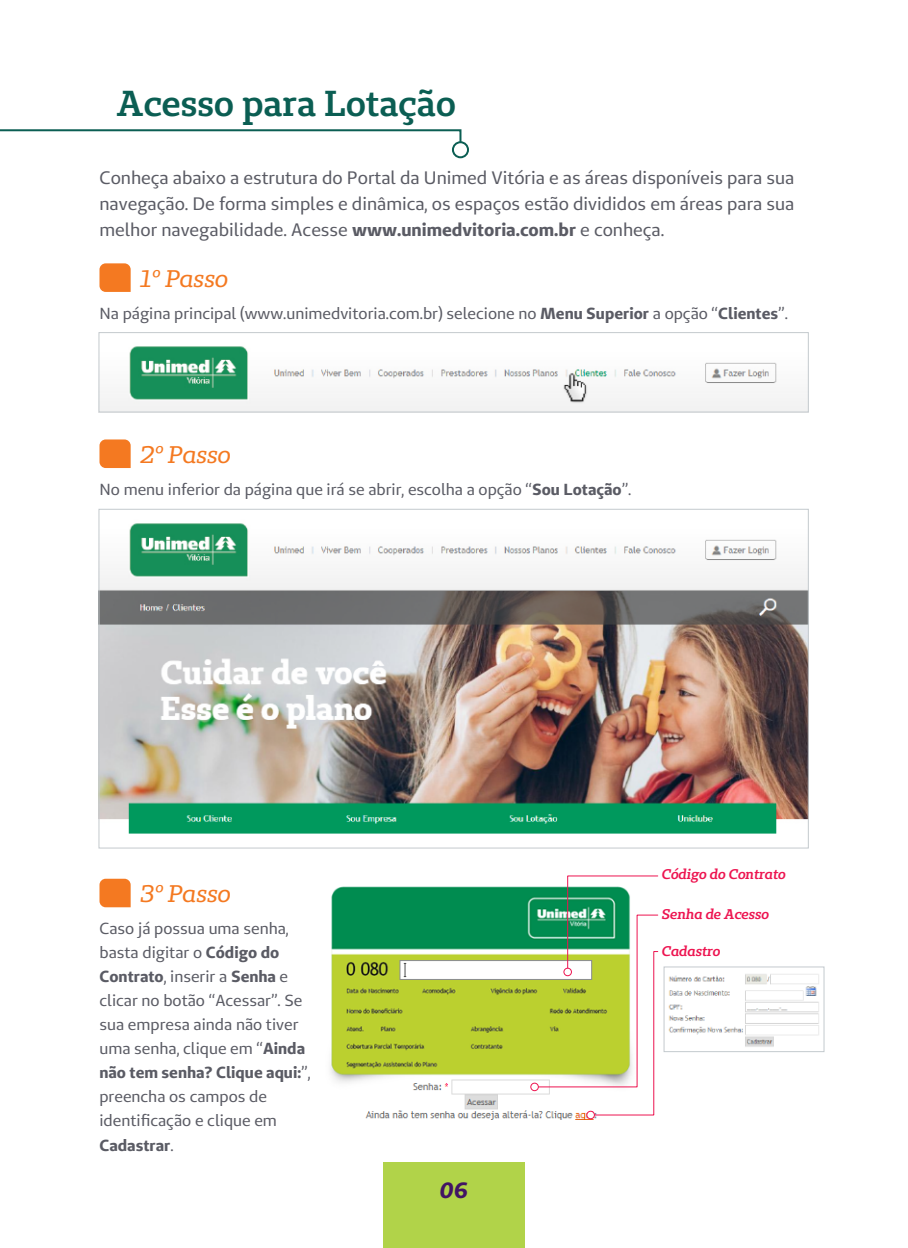
<style>
.page{position:relative;width:908px;height:1248px;background:#fff}
.page>*{position:absolute;margin:0;border:0;box-sizing:border-box;transform-origin:0 0}
.t1{font:600 36px "Unimed Slab";color:#0b5e53}
.t2{font:italic 24px "Unimed Slab";color:#f47921}
.t3{font:italic 700 22px "Unimed Sans";color:#411464}
.t4{font:18px/26px "Unimed Sans";color:#5a5b64;text-align:justify}
.t5{font:16px/24px "Unimed Sans";color:#5a5b64}
.t6{font:italic 600 14px "Unimed Slab";color:#ed1450}
.s1{font-weight:700}
</style>
<div class="page">
<svg style="left:0;top:129px;width:469px;height:29px"></svg>
<svg style="left:99px;top:263px;width:32px;height:29px"></svg>
<svg style="left:99px;top:439px;width:32px;height:29px"></svg>
<svg style="left:99px;top:878px;width:32px;height:29px"></svg>
<img style="left:100px;top:346px;width:706px;height:64px">
<div style="left:98px;top:332px;width:710px;height:80px;border:1px solid #c4cace"></div>
<img style="left:100px;top:523px;width:706px;height:311px">
<img style="left:330px;top:886px;width:264px;height:234px">
<div style="left:399px;top:960px;width:192px;height:19px;background:#fff;border:1px solid #8a8c8f"></div>
<svg style="left:404px;top:963px;width:2px;height:14px"></svg>
<svg style="left:530px;top:875px;width:128px;height:244px"></svg>
<img style="left:668px;top:974px;width:151px;height:73px">
<div style="left:663px;top:966px;width:161px;height:86px;border:1px solid #c4cace"></div>
<div style="left:382px;top:1162px;width:142px;height:85px;background:#b1d349"></div>
<h1 class="t1" style="left:116px;top:80px;width:341px">Acesso para Lotação</h1>
<p class="t4" style="left:99px;top:164px;width:696px">Conheça abaixo a estrutura do Portal da Unimed Vitória e as áreas disponíveis para sua navegação. De forma simples e dinâmica, os espaços estão divididos em áreas para sua melhor navegabilidade. Acesse <span class="s1">www.unimedvitoria.com.br</span> e conheça.</p>
<h2 class="t2" style="left:140px;top:263px;width:89px">1º Passo</h2>
<p class="t5" style="left:99px;top:301px;width:689px">Na página principal (www.unimedvitoria.com.br) selecione no <span class="s1">Menu Superior</span> a opção “<span class="s1">Clientes</span>”.</p>
<h2 class="t2" style="left:140px;top:439px;width:92px">2º Passo</h2>
<p class="t5" style="left:99px;top:477px;width:533px">No menu inferior da página que irá se abrir, escolha a opção “<span class="s1">Sou Lotação</span>”.</p>
<h2 class="t2" style="left:140px;top:878px;width:91px">3º Passo</h2>
<p class="t5" style="left:99px;top:916px;width:212px">Caso já possua uma senha, basta digitar o <span class="s1">Código do<br>Contrato</span>, inserir a <span class="s1">Senha</span> e clicar no botão “Acessar”. Se sua empresa ainda não tiver uma senha, clique em “<span class="s1">Ainda não tem senha? Clique aqui:</span>”, preencha os campos de identificação e clique em<br><span class="s1">Cadastrar</span>.</p>
<h3 class="t3" style="left:439px;top:1175px;width:30px">06</h3>
<p class="t6" style="left:661px;top:865px;width:125px">Código do Contrato</p>
<p class="t6" style="left:661px;top:905px;width:109px">Senha de Acesso</p>
<p class="t6" style="left:661px;top:942px;width:60px">Cadastro</p>
</div>
